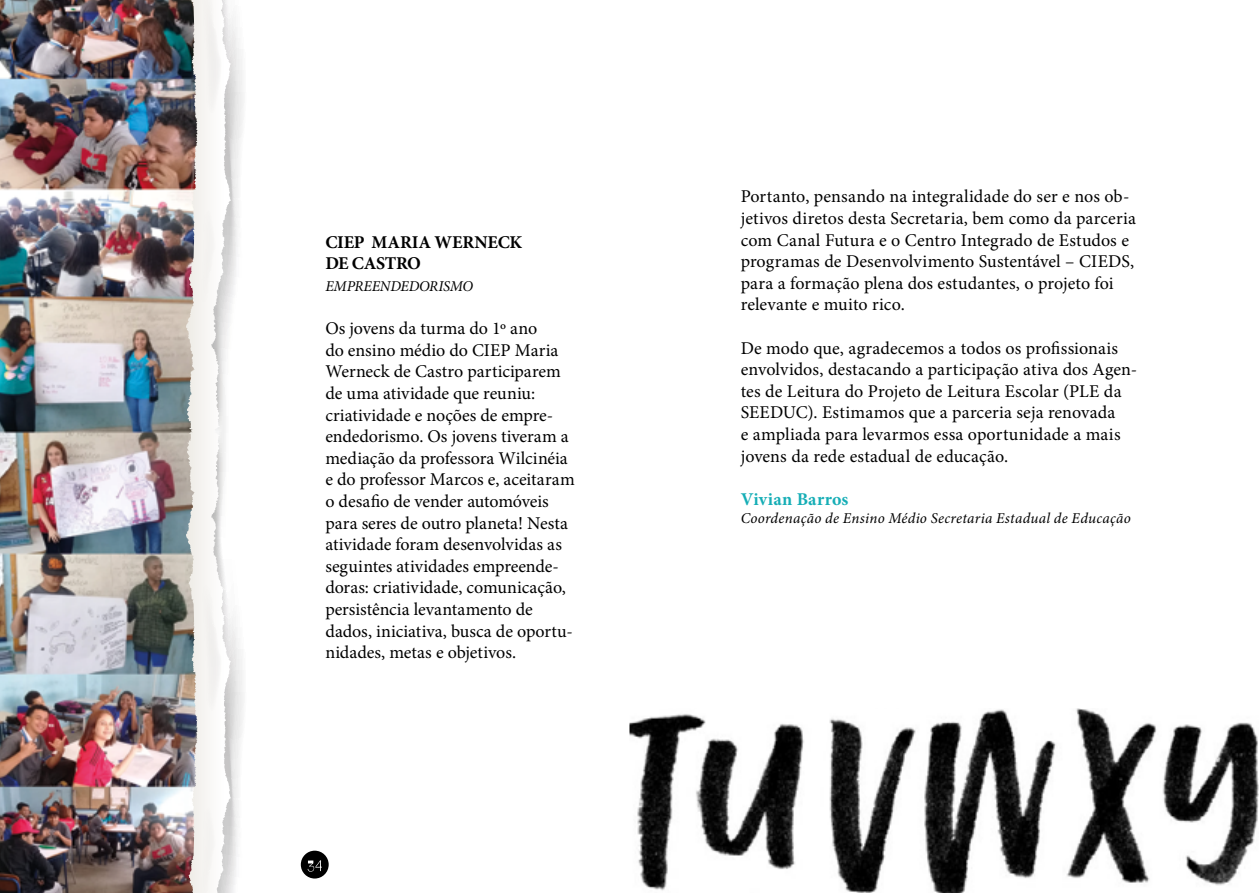
<style>
.page{position:relative;width:1259px;height:893px;background:#fff}
.page>*{position:absolute;margin:0;border:0;box-sizing:border-box;transform-origin:0 0}
.t1{font:18px/21.6px "Minion Pro";color:#000}
.t2{font:700 18px/21.6px "Minion Pro";letter-spacing:-.015em;color:#000}
.t3{font:700 18px "Minion Pro";letter-spacing:.01em;color:#16aeb6}
.t4{font:italic 15px "Minion Pro";letter-spacing:.015em;color:#000}
.t5{font:italic 15px "Minion Pro";letter-spacing:-.015em;color:#000}
</style>
<div class="page">
<div style="left:301px;top:851px;width:28px;height:27px;background:#000;border-radius:50%"></div>
<svg style="left:307px;top:860px;width:15px;height:12px"></svg>
<img style="left:0;top:0;width:187px;height:893px">
<svg style="left:187px;top:0;width:57px;height:893px"></svg>
<img style="left:629px;top:708px;width:630px;height:185px">
<p class="t2" style="left:325px;top:231px;width:198px">CIEP MARIA WERNECK<br>DE CASTRO</p>
<p class="t5" style="left:325px;top:276px;width:149px">EMPREENDEDORISMO</p>
<p class="t1" style="left:325px;top:318px;width:251px">Os jovens da turma do 1º ano<br>do ensino médio do CIEP Maria<br>Werneck de Castro participarem de uma atividade que reuniu: criatividade e noções de empre&shy;endedorismo. Os jovens tiveram a mediação da professora Wilcinéia e do professor Marcos e, aceitaram o desafio de vender automóveis para seres de outro planeta! Nesta atividade foram desenvolvidas as seguintes atividades empreende&shy;doras: criatividade, comunicação, persistência levantamento de dados, iniciativa, busca de oportu&shy;nidades, metas e objetivos.</p>
<p class="t1" style="left:740px;top:186px;width:397px">Portanto, pensando na integralidade do ser e nos ob&shy;jetivos diretos desta Secretaria, bem como da parceria com Canal Futura e o Centro Integrado de Estudos e programas de Desenvolvimento Sustentável – CIEDS, para a formação plena dos estudantes, o projeto foi relevante e muito rico.</p>
<p class="t1" style="left:740px;top:337px;width:398px">De modo que, agradecemos a todos os profissionais envolvidos, destacando a participação ativa dos Agen&shy;tes de Leitura do Projeto de Leitura Escolar (PLE da SEEDUC). Estimamos que a parceria seja renovada<br>e ampliada para levarmos essa oportunidade a mais jovens da rede estadual de educação.</p>
<p class="t3" style="left:740px;top:486px;width:109px">Vivian Barros</p>
<p class="t4" style="left:740px;top:508px;width:392px">Coordenação de Ensino Médio Secretaria Estadual de Educação</p>
</div>
